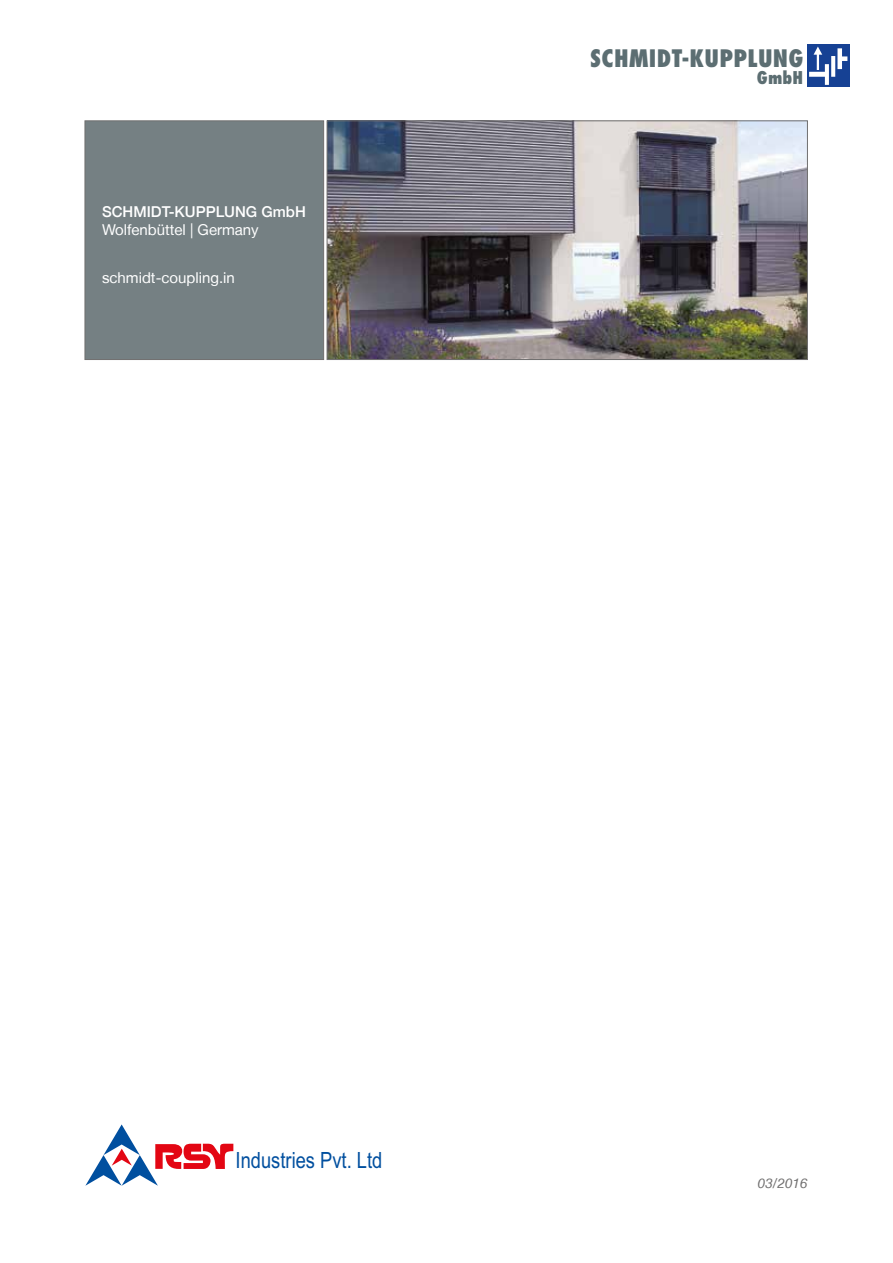
<style>
.page{position:relative;width:893px;height:1263px;background:#fff}
.page>*{position:absolute;margin:0;border:0;box-sizing:border-box;transform-origin:0 0}
.t1{font:800 condensed 23.4px "Futura";letter-spacing:.01em;color:#5c6e72}
.t2{font:22.35px "Arial Narrow";color:#004f9f}
.t3{font:800 condensed 17.1px "Futura";color:#5c6e72}
.t4{font:15px "Helvetica Neue LT";color:#fff}
.t5{font:500 15px "Helvetica Neue LT";color:#fff}
.t6{font:italic 13.5px "Helvetica Neue LT";color:#706f6f}
</style>
<div class="page">
<div style="left:807px;top:45px;width:43px;height:42px;background:#164194"></div>
<svg style="left:809px;top:47px;width:20px;height:38px"></svg>
<svg style="left:831px;top:56px;width:4px;height:21px"></svg>
<svg style="left:837px;top:48px;width:10px;height:21px"></svg>
<div style="left:85px;top:121px;width:239px;height:239px;background:#758083;border:1px solid #706f6f"></div>
<img style="left:329px;top:123px;width:477px;height:235px">
<div style="left:327px;top:121px;width:481px;height:239px;border:1px solid #706f6f"></div>
<svg style="left:85px;top:1124px;width:148px;height:62px"></svg>
<p class="t5" style="left:102px;top:203px;width:205px">SCHMIDT-KUPPLUNG GmbH</p>
<p class="t4" style="left:102px;top:221px;width:158px">Wolfenbüttel | Germany</p>
<p class="t4" style="left:102px;top:269px;width:134px">schmidt-coupling.in</p>
<h1 class="t1" style="left:590px;top:43px;width:215px">SCHMIDT-KUPPLUNG</h1>
<p class="t3" style="left:757px;top:67px;width:48px">GmbH</p>
<h2 class="t2" style="left:236px;top:1143px;width:148px">Industries Pvt. Ltd</h2>
<p class="t6" style="left:758px;top:1175px;width:51px">03/2016</p>
</div>
